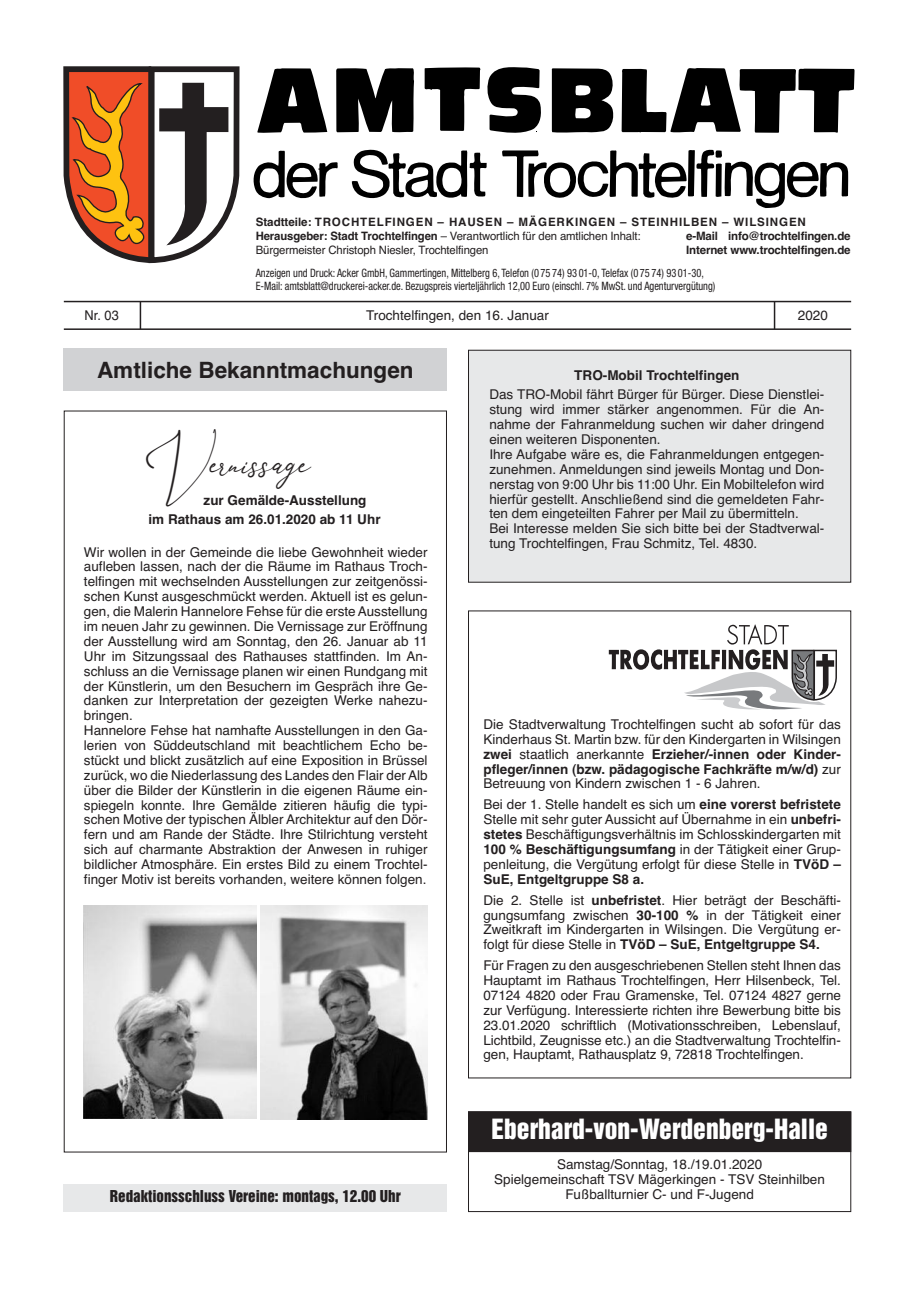
<style>
.page{position:relative;width:915px;height:1297px;background:#fff}
.page>*{position:absolute;margin:0;border:0;box-sizing:border-box;transform-origin:0 0}
.t1{font:31.5px "Anthoni Signature";color:#231f20}
.t2{font:25.5px "Helvetica Inserat";color:#fff}
.t3{font:700 22.5px "Helvetica";color:#231f20}
.t4{font:15px "Helvetica Inserat";color:#231f20}
.t5{font:13.5px/14.9px "Helvetica";color:#231f20;text-align:justify}
.t6{font:700 13.5px/19.2px "Helvetica";color:#231f20}
.t7{font:13.5px "Helvetica";color:#231f20;scale:.95 1}
.t8{font:condensed 11.55px/13.5px "Helvetica Neue";color:#231f20;scale:.9 1}
.t9{font:700 11.55px/13.8px "Helvetica";letter-spacing:.075em;color:#231f20}
.t10{font:700 11.55px/13.8px "Helvetica";color:#231f20}
.s1{font-weight:400}
.s2{font-weight:700}
</style>
<div class="page">
<div style="left:468px;top:1111px;width:382px;height:101px;border:1px solid #231f20"></div>
<div style="left:468px;top:1112px;width:382px;height:39px;background:#231f20"></div>
<div style="left:468px;top:1111px;width:382px;height:41px;border:1px solid #231f20"></div>
<div style="left:64px;top:349px;width:382px;height:42px;background:#d1d2d4"></div>
<hr style="left:64px;top:301px;width:786px;height:1px;background:#231f20">
<hr style="left:64px;top:328px;width:786px;height:2px;background:#231f20">
<svg style="left:140px;top:302px;width:1px;height:26px"></svg>
<hr style="left:773px;top:302px;width:2px;height:27px;background:#231f20">
<svg style="left:63px;top:66px;width:176px;height:197px"></svg>
<svg style="left:424px;top:67px;width:56px;height:64px"></svg>
<svg style="left:336px;top:68px;width:78px;height:65px;background:#262626"></svg>
<svg style="left:621px;top:68px;width:233px;height:65px"></svg>
<svg style="left:257px;top:68px;width:70px;height:65px"></svg>
<svg style="left:551px;top:68px;width:62px;height:65px;background:#252525"></svg>
<svg style="left:487px;top:67px;width:54px;height:66px"></svg>
<svg style="left:502px;top:149px;width:346px;height:59px"></svg>
<svg style="left:253px;top:150px;width:85px;height:49px"></svg>
<svg style="left:352px;top:149px;width:135px;height:50px"></svg>
<svg style="left:608px;top:624px;width:228px;height:85px"></svg>
<img style="left:84px;top:905px;width:172px;height:213px">
<img style="left:260px;top:905px;width:167px;height:214px">
<div style="left:64px;top:1184px;width:382px;height:27px;background:#e7e8e9"></div>
<div style="left:468px;top:350px;width:382px;height:232px;background:#e7e8e9"></div>
<div style="left:468px;top:350px;width:382px;height:233px;border:1px solid #231f20"></div>
<p class="t9" style="left:255px;top:216px;width:551px">Stadtteile: TROCHTELFINGEN – HAUSEN – MÄGERKINGEN – STEINHILBEN – WILSINGEN<br>Herausgeber: Stadt Trochtelfingen <span class="s1">– Verantwortlich für den amtlichen Inhalt:<br>Bürgermeister Christoph Niesler, Trochtelfingen</span></p>
<p class="t8" style="left:255px;top:267px;width:512px">Anzeigen und Druck: Acker GmbH, Gammertingen, Mittelberg 6, Telefon (0 75 74) 93 01-0, Telefax (0 75 74) 93 01-30,<br>E-Mail: amtsblatt@druckerei-acker.de. Bezugspreis vierteljährlich 12,00 Euro (einschl. 7% MwSt. und Agenturvergütung)</p>
<p class="t10" style="left:686px;top:229px;width:166px">e-Mail info@trochtelfingen.de<br>Internet www.trochtelfingen.de</p>
<p class="t7" style="left:85px;top:308px;width:38px">Nr. 03</p>
<p class="t5" style="left:366px;top:308px;width:184px">Trochtelfingen, den 16. Januar</p>
<p class="t5" style="left:797px;top:308px;width:32px">2020</p>
<h3 class="t3" style="left:97px;top:357px;width:318px">Amtliche Bekanntmachungen</h3>
<h1 class="t1" style="left:147px;top:437px;width:165px">Vernissage</h1>
<p class="t6" style="left:148px;top:491px;width:233px;text-indent:55px">zur Gemälde-Ausstellung im Rathaus am 26.01.2020 ab 11 Uhr</p>
<p class="t5" style="left:84px;top:544px;width:345px;text-align:left">Wir wollen in der Gemeinde die liebe Gewohnheit wieder aufleben lassen, nach der die Räume im Rathaus Troch&shy;telfingen mit wechselnden Ausstellungen zur zeitgenössi&shy;schen Kunst ausgeschmückt werden. Aktuell ist es gelun&shy;gen, die Malerin Hannelore Fehse für die ersteAusstellung im neuen Jahr zu gewinnen. Die Vernissage zur Eröffnung der Ausstellung wird am Sonntag, den 26. Januar ab 11<br>Uhr im Sitzungssaal des Rathauses stattfinden. Im An&shy;schluss an die Vernissage planen wir einen Rundgang mit der Künstlerin, um den Besuchern im Gespräch ihre Ge&shy;danken zur Interpretation der gezeigten Werke nahezu&shy;bringen.<br>Hannelore Fehse hat namhafte Ausstellungen in den Ga&shy;lerien von Süddeutschland mit beachtlichem Echo be&shy;stückt und blickt zusätzlich auf eine Exposition in Brüssel zurück, wo die Niederlassung des Landes den Flair derAlb über die Bilder der Künstlerin in die eigenen Räume ein&shy;spiegeln konnte. Ihre Gemälde zitieren häufig die typi&shy;schen Motive der typischen Älbler Architektur auf den Dör&shy;fern und am Rande der Städte. Ihre Stilrichtung versteht sich auf charmante Abstraktion der Anwesen in ruhiger bildlicher Atmosphäre. Ein erstes Bild zu einem Trochtel&shy;finger Motiv ist bereits vorhanden, weitere können folgen.</p>
<p class="t4" style="left:110px;top:1190px;width:292px">Redaktionsschluss Vereine: montags, 12.00 Uhr</p>
<p class="t6" style="left:574px;top:366px;width:166px">TRO-Mobil Trochtelfingen</p>
<p class="t5" style="left:489px;top:387px;width:336px;text-align:left">Das TRO-Mobil fährt Bürger für Bürger. Diese Dienstlei&shy;stung wird immer stärker angenommen. Für die An&shy;nahme der Fahranmeldung suchen wir daher dringend einen weiteren Disponenten.<br>Ihre Aufgabe wäre es, die Fahranmeldungen entgegen&shy;zunehmen. Anmeldungen sind jeweils Montag und Don&shy;nerstag von 9:00 Uhr bis 11:00 Uhr. Ein Mobiltelefon wird hierfür gestellt. Anschließend sind die gemeldeten Fahr&shy;ten dem eingeteilten Fahrer per Mail zu übermitteln.<br>Bei Interesse melden Sie sich bitte bei der Stadtverwal&shy;tung Trochtelfingen, Frau Schmitz, Tel. 4830.</p>
<p class="t5" style="left:483px;top:717px;width:359px">Die Stadtverwaltung Trochtelfingen sucht ab sofort für das Kinderhaus St. Martin bzw. für den Kindergarten in Wilsingen <span class="s2">zwei</span> staatlich anerkannte <span class="s2">Erzieher/-innen oder Kinder&shy;pfleger/innen (bzw. pädagogische Fachkräfte m/w/d)</span> zur Betreuung von Kindern zwischen 1 - 6 Jahren.</p>
<p class="t5" style="left:483px;top:797px;width:359px">Bei der 1. Stelle handelt es sich um <span class="s2">eine vorerst befristete </span>Stelle mit sehr guter Aussicht auf Übernahme in ein <span class="s2">unbefri&shy;stetes</span> Beschäftigungsverhältnis im Schlosskindergarten mit <span class="s2">100 % Beschäftigungsumfang</span> in der Tätigkeit einer Grup&shy;penleitung, die Vergütung erfolgt für diese Stelle in <span class="s2">TVöD – SuE, Entgeltgruppe S8 a.</span></p>
<p class="t5" style="left:483px;top:892px;width:359px">Die 2. Stelle ist <span class="s2">unbefristet</span>. Hier beträgt der Beschäfti&shy;gungsumfang zwischen <span class="s2">30-100 %</span> in der Tätigkeit einer Zweitkraft im Kindergarten in Wilsingen. Die Vergütung er&shy;folgt für diese Stelle in <span class="s2">TVöD – SuE, Entgeltgruppe S4.</span></p>
<p class="t5" style="left:483px;top:958px;width:359px">Für Fragen zu den ausgeschriebenen Stellen steht Ihnen das Hauptamt im Rathaus Trochtelfingen, Herr Hilsenbeck, Tel.<br>07124 4820 oder Frau Gramenske, Tel. 07124 4827 gerne zur Verfügung. Interessierte richten ihre Bewerbung bitte bis 23.01.2020 schriftlich (Motivationsschreiben, Lebenslauf, Lichtbild, Zeugnisse etc.) an die Stadtverwaltung Trochtelfin&shy;gen, Hauptamt, Rathausplatz 9, 72818 Trochtelfingen.</p>
<h2 class="t2" style="left:491px;top:1119px;width:338px">Eberhard-von-Werdenberg-Halle</h2>
<p class="t5" style="left:494px;top:1157px;width:332px;text-align:center">Samstag/Sonntag, 18./19.01.2020<br>Spielgemeinschaft TSV Mägerkingen - TSV Steinhilben<br>Fußballturnier C- und F-Jugend</p>
</div>
